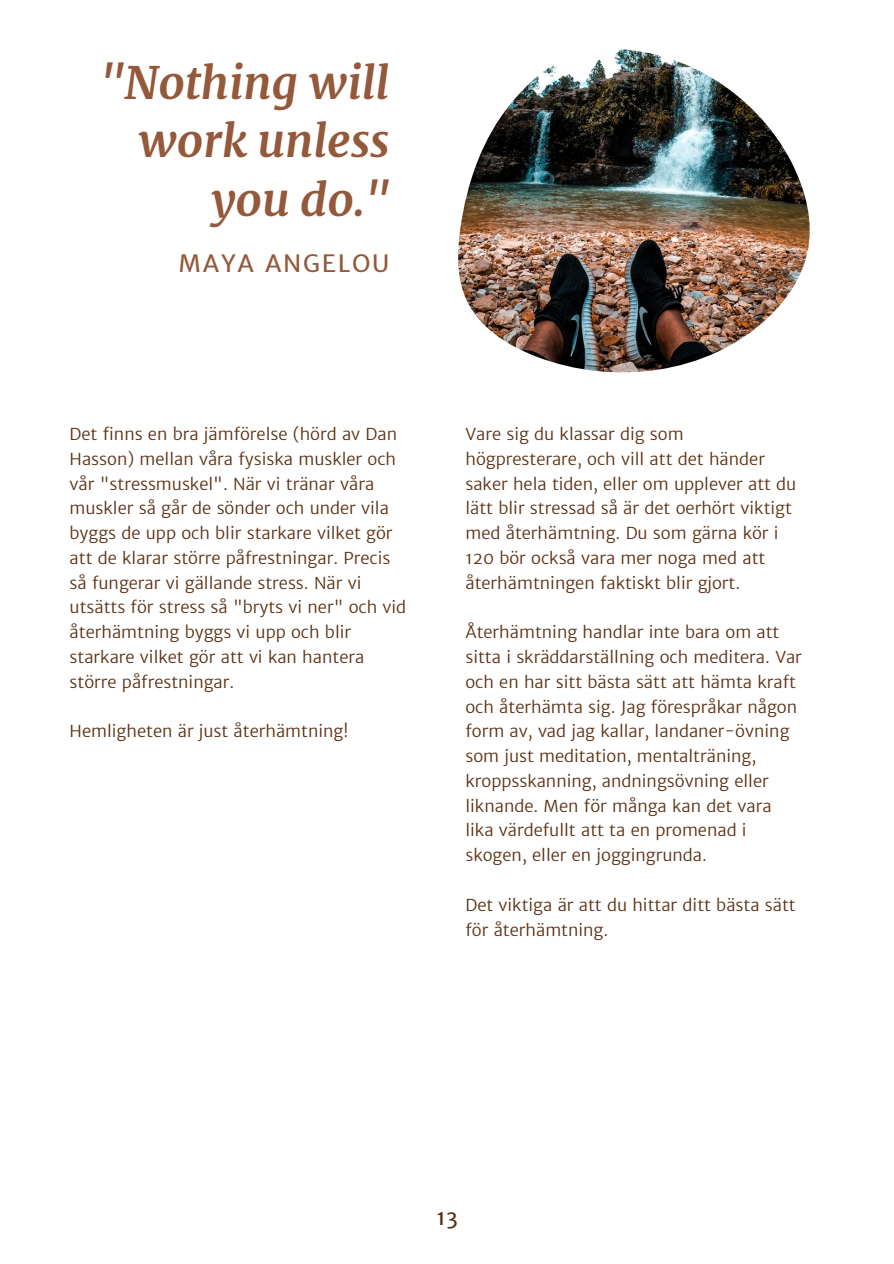
<style>
.page{position:relative;width:894px;height:1264px;background:#fff}
.page>*{position:absolute;margin:0;border:0;box-sizing:border-box;transform-origin:0 0}
.t1{font:italic 700 45px/58.5px "Merriweather";color:#94583a;text-align:right}
.t2{font:24px "Merriweather Sans";letter-spacing:.07em;color:#94583a}
.t3{font:21px "Merriweather Sans";color:#5b3013}
.t4{font:300 16.5px/24.8px "Merriweather Sans";color:#5b3013}
</style>
<div class="page">
<img style="left:458px;top:49px;width:352px;height:323px">
<p class="t1" style="left:101px;top:53px;width:290px">"Nothing will work unless</p>
<p class="t1" style="left:211px;top:170px;width:179px">you do."</p>
<p class="t2" style="left:178px;top:248px;width:212px">MAYA ANGELOU</p>
<p class="t4" style="left:70px;top:422px;width:338px">Det finns en bra jämförelse (hörd av Dan Hasson) mellan våra fysiska muskler och vår "stressmuskel". När vi tränar våra muskler så går de sönder och under vila byggs de upp och blir starkare vilket gör att de klarar större påfrestningar. Precis så fungerar vi gällande stress. När vi utsätts för stress så "bryts vi ner" och vid återhämtning byggs vi upp och blir starkare vilket gör att vi kan hantera större påfrestningar.</p>
<p class="t4" style="left:70px;top:719px;width:280px">Hemligheten är just återhämtning!</p>
<p class="t4" style="left:465px;top:422px;width:332px">Vare sig du klassar dig som högpresterare, och vill att det händer saker hela tiden, eller om upplever att du lätt blir stressad så är det oerhört viktigt med återhämtning. Du som gärna kör i 120 bör också vara mer noga med att återhämtningen faktiskt blir gjort.</p>
<p class="t4" style="left:465px;top:620px;width:338px">Återhämtning handlar inte bara om att sitta i skräddarställning och meditera. Var och en har sitt bästa sätt att hämta kraft och återhämta sig. Jag förespråkar någon form av, vad jag kallar, landaner-övning som just meditation, mentalträning, kroppsskanning, andningsövning eller liknande. Men för många kan det vara lika värdefullt att ta en promenad i skogen, eller en joggingrunda.</p>
<p class="t4" style="left:465px;top:892px;width:332px">Det viktiga är att du hittar ditt bästa sätt för återhämtning.</p>
<p class="t3" style="left:436px;top:1203px;width:23px">13</p>
</div>
